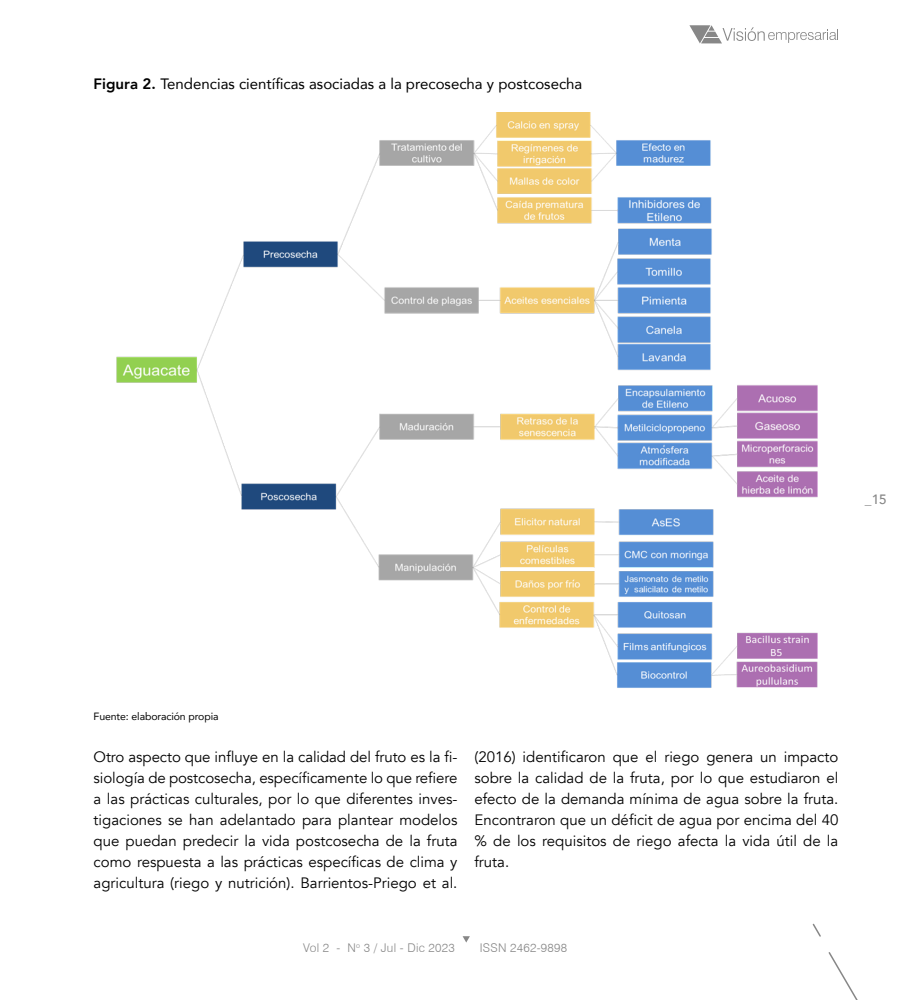
<style>
.page{position:relative;width:915px;height:1000px;background:#fff}
.page>*{position:absolute;margin:0;border:0;box-sizing:border-box;transform-origin:0 0}
.t1{font:15px/21px "Avenir";color:#000;text-align:justify}
.t2{font:15px "Avenir";color:#000}
.t3{font:500 13.5px "Avenir";color:#878787}
.t4{font:300 12px "Swiss 721 BT";letter-spacing:.02em;color:#878787}
.t5{font:10.5px "Avenir";letter-spacing:-.01em;color:#000}
.s1{font-weight:800}
</style>
<div class="page">
<svg style="left:828px;top:952px;width:29px;height:47px"></svg>
<svg style="left:812px;top:923px;width:9px;height:14px"></svg>
<svg style="left:689px;top:25px;width:149px;height:18px"></svg>
<svg style="left:462px;top:936px;width:7px;height:6px"></svg>
<img style="left:116px;top:113px;width:702px;height:575px">
<p class="t2" style="left:94px;top:72px;width:490px"><span class="s1">Figura 2.</span> Tendencias científicas asociadas a la precosecha y postcosecha</p>
<p class="t3" style="left:864px;top:488px;width:23px">_15</p>
<p class="t5" style="left:94px;top:707px;width:126px">Fuente: elaboración propia</p>
<p class="t1" style="left:94px;top:746px;width:365px">Otro aspecto que influye en la calidad del fruto es la fi&shy;siología de postcosecha, específicamente lo que refiere a las prácticas culturales, por lo que diferentes inves&shy;tigaciones se han adelantado para plantear modelos que puedan predecir la vida postcosecha de la fruta como respuesta a las prácticas específicas de clima y agricultura (riego y nutrición). Barrientos-Priego et al.</p>
<p class="t1" style="left:474px;top:746px;width:365px">(2016) identificaron que el riego genera un impacto sobre la calidad de la fruta, por lo que estudiaron el efecto de la demanda mínima de agua sobre la fruta.<br>Encontraron que un déficit de agua por encima del 40 % de los requisitos de riego afecta la vida útil de la fruta.</p>
<p class="t4" style="left:303px;top:939px;width:153px">Vol 2 - N<sup>o</sup> 3 / Jul - Dic 2023</p>
<p class="t4" style="left:479px;top:939px;width:89px">ISSN 2462-9898</p>
</div>
